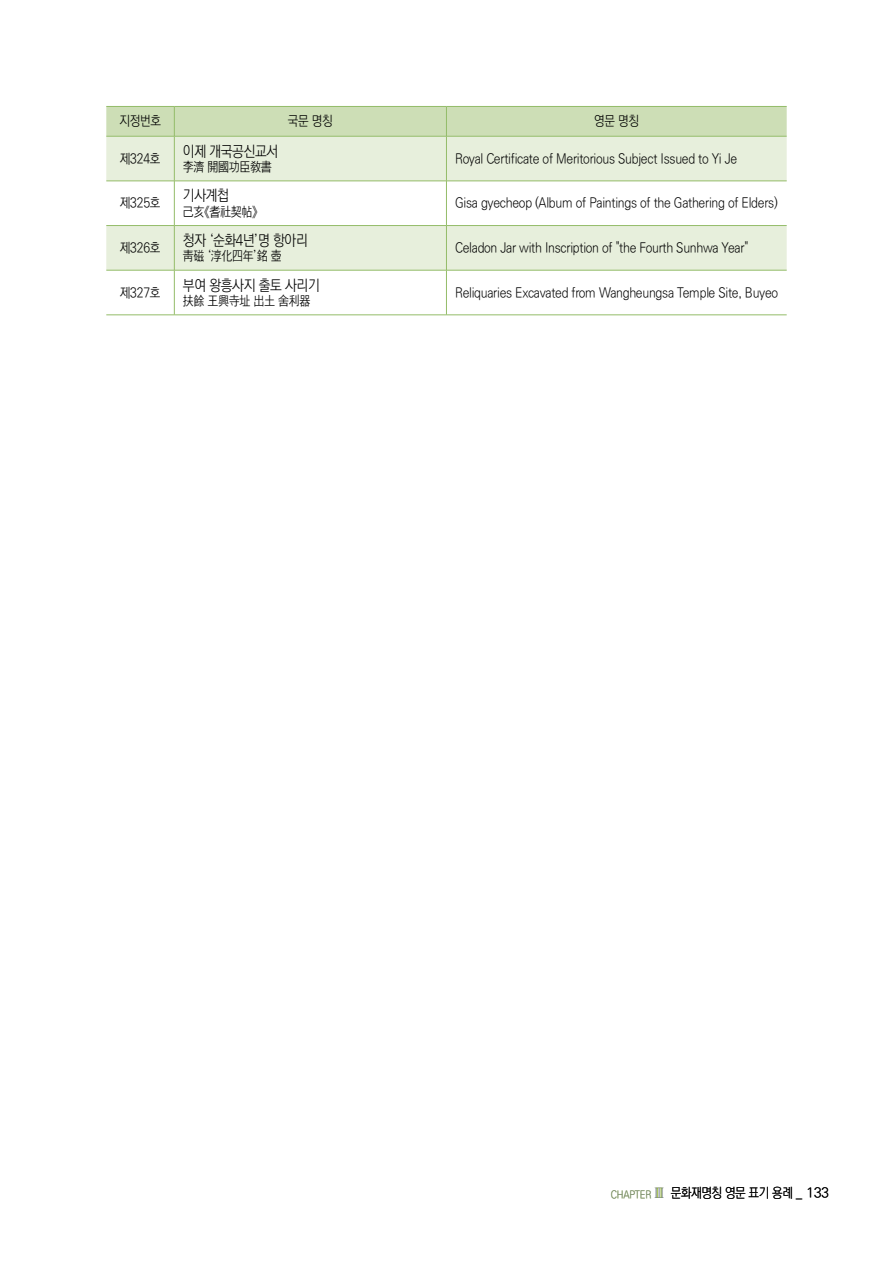
<style>
.page{position:relative;width:893px;height:1263px;background:#fff}
.page>*{position:absolute;margin:0;border:0;box-sizing:border-box;transform-origin:0 0}
.t1{font:300 15px "Ko Pub Dotum";letter-spacing:-.025em;color:#000;scale:.9 1}
.t2{font:300 13.5px "Ko Pub Dotum";letter-spacing:-.02em;color:#000;scale:.9 1}
.t3{font:300 10.5px "Ko Pub Dotum";letter-spacing:-.03em;color:#778288;scale:.9 1}
.s1{font-family:"Ko Pub Batang";font-size:13.5px;color:#8eb328}
.s2{font-family:"Ko Pub Batang";font-size:13.5px}
</style>
<div class="page">
<svg style="left:106px;top:137px;width:681px;height:133px;fill:#e7efdc"></svg>
<hr style="left:174px;top:136px;width:1px;height:45px;background:#94bc69">
<hr style="left:446px;top:136px;width:1px;height:45px;background:#94bc69">
<hr style="left:106px;top:181px;width:68px;height:1px;background:#94bc69">
<hr style="left:174px;top:181px;width:272px;height:1px;background:#94bc69">
<hr style="left:174px;top:181px;width:1px;height:44px;background:#94bc69">
<hr style="left:446px;top:181px;width:341px;height:1px;background:#94bc69">
<hr style="left:446px;top:181px;width:1px;height:44px;background:#94bc69">
<hr style="left:106px;top:225px;width:68px;height:1px;background:#94bc69">
<hr style="left:174px;top:225px;width:272px;height:1px;background:#94bc69">
<hr style="left:174px;top:226px;width:1px;height:44px;background:#94bc69">
<hr style="left:446px;top:225px;width:341px;height:1px;background:#94bc69">
<hr style="left:446px;top:226px;width:1px;height:44px;background:#94bc69">
<hr style="left:106px;top:270px;width:68px;height:1px;background:#94bc69">
<hr style="left:174px;top:270px;width:272px;height:1px;background:#94bc69">
<hr style="left:174px;top:270px;width:1px;height:45px;background:#94bc69">
<hr style="left:446px;top:270px;width:341px;height:1px;background:#94bc69">
<hr style="left:446px;top:270px;width:1px;height:45px;background:#94bc69">
<hr style="left:106px;top:315px;width:68px;height:1px;background:#94bc69">
<hr style="left:174px;top:315px;width:272px;height:1px;background:#94bc69">
<hr style="left:446px;top:315px;width:341px;height:1px;background:#94bc69">
<hr style="left:106px;top:136px;width:68px;height:1px;background:#94bc69">
<hr style="left:174px;top:136px;width:272px;height:1px;background:#94bc69">
<svg style="left:106px;top:106px;width:681px;height:30px;background:#cadcb2"></svg>
<hr style="left:446px;top:136px;width:341px;height:1px;background:#94bc69">
<p class="t2" style="left:119px;top:115px;width:48px">지정번호</p>
<p class="t2" style="left:288px;top:115px;width:51px">국문 명칭</p>
<p class="t2" style="left:594px;top:115px;width:51px">영문 명칭</p>
<p class="t2" style="left:120px;top:152px;width:47px">제324호</p>
<p class="t1" style="left:183px;top:144px;width:107px">이제 개국공신교서</p>
<p class="t2" style="left:183px;top:160px;width:100px">李濟 開國功臣敎書</p>
<p class="t2" style="left:455px;top:152px;width:315px">Royal Certificate of Meritorious Subject Issued to Yi Je</p>
<p class="t2" style="left:120px;top:196px;width:47px">제325호</p>
<p class="t1" style="left:183px;top:188px;width:53px">기사계첩</p>
<p class="t2" style="left:183px;top:205px;width:84px">己亥《耆社契帖》</p>
<p class="t2" style="left:455px;top:196px;width:360px">Gisa gyecheop (Album of Paintings of the Gathering of Elders)</p>
<p class="t2" style="left:120px;top:241px;width:47px">제326호</p>
<p class="t1" style="left:183px;top:233px;width:140px">청자 ‘순화4년’명 항아리</p>
<p class="t2" style="left:183px;top:249px;width:111px">靑磁 ‘淳化四年’銘 壺</p>
<p class="t2" style="left:455px;top:241px;width:327px">Celadon Jar with Inscription of "the Fourth Sunhwa Year"</p>
<p class="t2" style="left:120px;top:286px;width:47px">제327호</p>
<p class="t1" style="left:183px;top:277px;width:154px">부여 왕흥사지 출토 사리기</p>
<p class="t2" style="left:183px;top:294px;width:143px">扶餘 王興寺址 出土 舍利器</p>
<p class="t2" style="left:455px;top:286px;width:361px">Reliquaries Excavated from Wangheungsa Temple Site, Buyeo</p>
<p class="t3" style="left:611px;top:1189px;width:61px">CHAPTER <span class="s1">Ⅱ</span><span class="s2">Ⅲ</span></p>
<p class="t2" style="left:671px;top:1186px;width:178px">문화재명칭 영문 표기 용례 _ 133</p>
</div>
